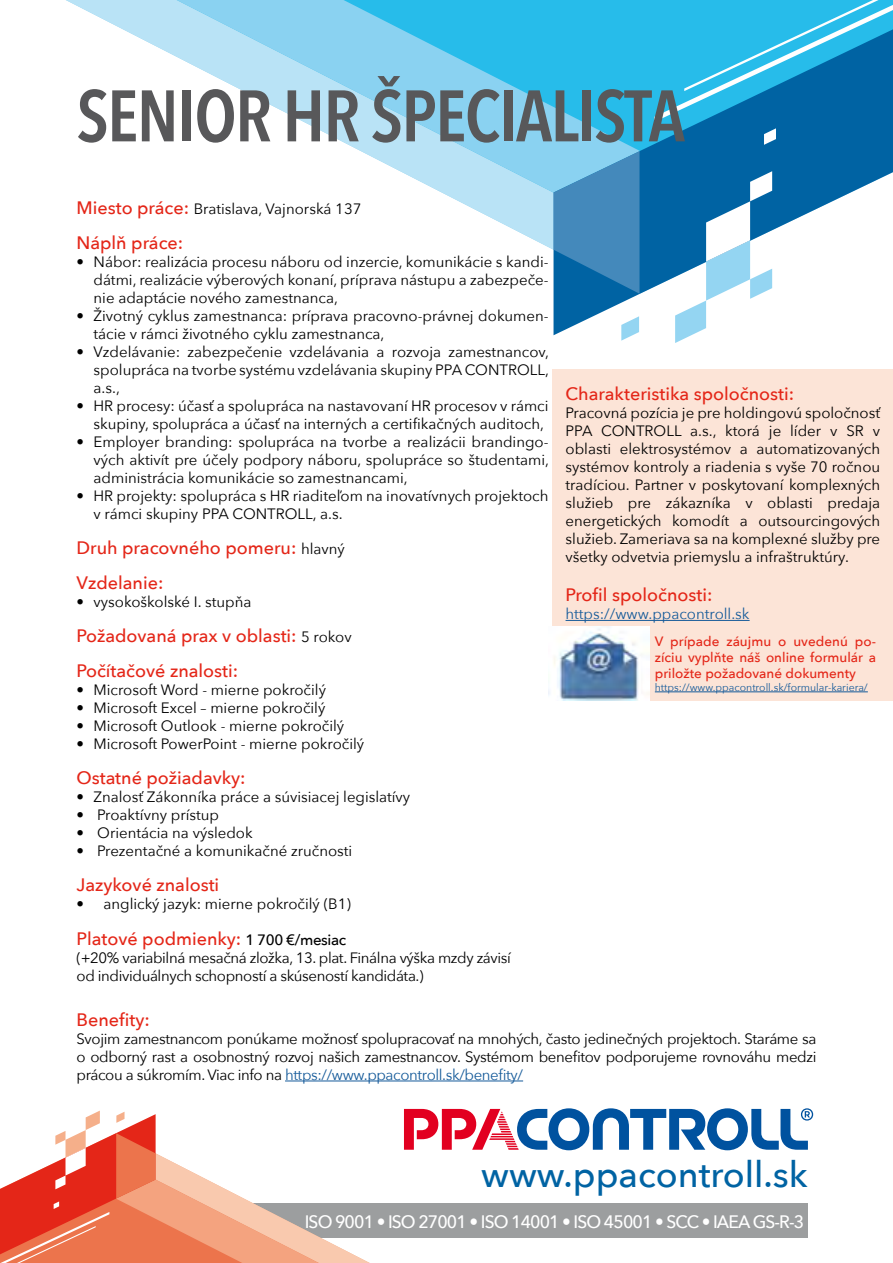
<style>
.page{position:relative;width:893px;height:1263px;background:#fff}
.page>*{position:absolute;margin:0;border:0;box-sizing:border-box;transform-origin:0 0}
.t1{font:600 72px "Avenir Next Condensed";letter-spacing:-.025em;color:#58585a}
.t2{font:500 36px "Avenir Next";color:#0063a3}
.t3{font:500 18px/35.1px "Avenir Next";color:#e42618}
.t4{font:500 18px "Avenir Next";letter-spacing:-.05em;color:#fff}
.t5{font:15px/18px "Avenir Next";color:#000;text-align:justify}
.t6{font:15px/18px "Avenir Next";letter-spacing:-.025em;color:#000}
.t7{font:15px "Avenir Next";color:#165b9a}
.t8{font:500 13.5px/16.2px "Avenir Next";color:#e42618;text-align:justify}
.t9{font:10.5px "Avenir Next";color:#165b9a}
.s1{font-weight:500;font-size:18px;color:#e42618}
.s2{font-weight:400;font-size:15px;color:#000}
.s3{font-size:15px;color:#000}
.s4{color:#165b9a}
</style>
<div class="page">
<div style="left:206px;top:1203px;width:602px;height:34px;background:#9c9e9f"></div>
<svg style="left:0;top:1110px;width:370px;height:153px"></svg>
<svg style="left:553px;top:29px;width:340px;height:306px"></svg>
<svg style="left:621px;top:316px;width:18px;height:25px"></svg>
<svg style="left:675px;top:171px;width:97px;height:172px"></svg>
<svg style="left:764px;top:128px;width:12px;height:17px"></svg>
<svg style="left:66px;top:0;width:487px;height:250px"></svg>
<svg style="left:177px;top:0;width:462px;height:193px"></svg>
<svg style="left:553px;top:151px;width:86px;height:143px;background:#448ebf"></svg>
<svg style="left:654px;top:0;width:239px;height:122px;background:#27a4d5"></svg>
<svg style="left:404px;top:1108px;width:409px;height:42px"></svg>
<div style="left:553px;top:369px;width:340px;height:331px;background:#fce4d7"></div>
<img style="left:549px;top:627px;width:100px;height:74px">
<hr style="left:566px;top:620px;width:184px;height:1px;background:#165b9a">
<hr style="left:655px;top:692px;width:213px;height:1px;background:#165b9a">
<hr style="left:285px;top:1080px;width:238px;height:1px;background:#165b9a">
<h1 class="t1" style="left:77px;top:54px;width:610px">SENIOR HR ŠPECIALISTA</h1>
<p class="t5" style="left:77px;top:199px;width:286px"><span class="s1">Miesto práce:</span> Bratislava, Vajnorská 137</p>
<p class="t3" style="left:77px;top:224px;width:108px">Náplň práce:</p>
<p class="t5" style="left:94px;top:252px;width:457px;text-indent:-17px">• Nábor: realizácia procesu náboru od inzercie, komunikácie s kandi&shy;dátmi, realizácie výberových konaní, príprava nástupu a zabezpeče&shy;nie adaptácie nového zamestnanca,</p>
<p class="t5" style="left:94px;top:306px;width:456px;text-indent:-17px">• Životný cyklus zamestnanca: príprava pracovno-právnej dokumen&shy;tácie v rámci životného cyklu zamestnanca,</p>
<p class="t5" style="left:94px;top:342px;width:457px;text-indent:-17px">• Vzdelávanie: zabezpečenie vzdelávania a rozvoja zamestnancov, spolupráca na tvorbe systému vzdelávania skupiny PPA CONTROLL, a.s.,</p>
<p class="t5" style="left:94px;top:396px;width:456px;text-indent:-17px">• HR procesy: účasť a spolupráca na nastavovaní HR procesov v rámci skupiny, spolupráca a účasť na interných a certifikačných auditoch,</p>
<p class="t5" style="left:94px;top:432px;width:457px;text-indent:-17px">• Employer branding: spolupráca na tvorbe a realizácii brandingo&shy;vých aktivít pre účely podpory náboru, spolupráce so študentami, administrácia komunikácie so zamestnancami,</p>
<p class="t5" style="left:94px;top:486px;width:456px;text-indent:-17px">• HR projekty: spolupráca s HR riaditeľom na inovatívnych projektoch v rámci skupiny PPA CONTROLL, a.s.</p>
<p class="t3" style="left:77px;top:529px;width:270px">Druh pracovného pomeru: <span class="s2">hlavný<br></span>Vzdelanie:</p>
<p class="t5" style="left:77px;top:592px;width:176px">• vysokoškolské I. stupňa</p>
<p class="t3" style="left:77px;top:618px;width:277px">Požadovaná prax v oblasti: <span class="s2">5 rokov<br></span>Počítačové znalosti:</p>
<p class="t5" style="left:77px;top:680px;width:251px">• Microsoft Word - mierne pokročilý</p>
<p class="t5" style="left:77px;top:698px;width:250px">• Microsoft Excel – mierne pokročilý</p>
<p class="t5" style="left:77px;top:716px;width:269px">• Microsoft Outlook - mierne pokročilý</p>
<p class="t5" style="left:77px;top:734px;width:289px">• Microsoft PowerPoint - mierne pokročilý</p>
<p class="t3" style="left:77px;top:760px;width:171px">Ostatné požiadavky:</p>
<p class="t5" style="left:77px;top:787px;width:335px">• Znalosť Zákonníka práce a súvisiacej legislatívy</p>
<p class="t5" style="left:77px;top:805px;width:144px">• Proaktívny prístup</p>
<p class="t5" style="left:77px;top:823px;width:178px">• Orientácia na výsledok</p>
<p class="t5" style="left:77px;top:841px;width:277px">• Prezentačné a komunikačné zručnosti</p>
<p class="t3" style="left:77px;top:867px;width:144px">Jazykové znalosti</p>
<p class="t5" style="left:77px;top:894px;width:276px">• anglický jazyk: mierne pokročilý (B1)</p>
<p class="t3" style="left:77px;top:920px;width:271px">Platové podmienky: <span class="s3">1 700 €/mesiac</span></p>
<p class="t6" style="left:77px;top:948px;width:436px">(+20% variabilná mesačná zložka, 13. plat. Finálna výška mzdy závisí od individuálnych schopností a skúseností kandidáta.)</p>
<p class="t3" style="left:566px;top:375px;width:230px">Charakteristika spoločnosti:</p>
<p class="t5" style="left:566px;top:403px;width:316px">Pracovná pozícia je pre holdingovú spoločnosť PPA CONTROLL a.s., ktorá je líder v SR v oblasti elektrosystémov a automatizovaných systémov kontroly a riadenia s vyše 70 ročnou tradíciou. Partner v poskytovaní komplexných služieb pre zákazníka v oblasti predaja energetických komodít a outsourcingových služieb. Zameriava sa na komplexné služby pre všetky odvetvia priemyslu a infraštruktúry.</p>
<p class="t3" style="left:566px;top:577px;width:148px">Profil spoločnosti:</p>
<p class="t7" style="left:566px;top:601px;width:186px">https://www.ppacontroll.sk</p>
<p class="t8" style="left:655px;top:633px;width:223px">V prípade záujmu o uvedenú po&shy;zíciu vyplňte náš online formulár a priložte požadované dokumenty</p>
<p class="t9" style="left:655px;top:678px;width:214px">https://www.ppacontroll.sk/formular-kariera/</p>
<p class="t3" style="left:77px;top:1001px;width:75px">Benefity:</p>
<p class="t5" style="left:77px;top:1029px;width:741px">Svojim zamestnancom ponúkame možnosť spolupracovať na mnohých, často jedinečných projektoch. Staráme sa o odborný rast a osobnostný rozvoj našich zamestnancov. Systémom benefitov podporujeme rovnováhu medzi prácou a súkromím. Viac info na <span class="s4">https://www.ppacontroll.sk/benefity/</span></p>
<h2 class="t2" style="left:481px;top:1144px;width:328px">www.ppacontroll.sk</h2>
<p class="t4" style="left:305px;top:1206px;width:501px">ISO 9001 • ISO 27001 • ISO 14001 • ISO 45001 • SCC • IAEA GS-R-3</p>
</div>
